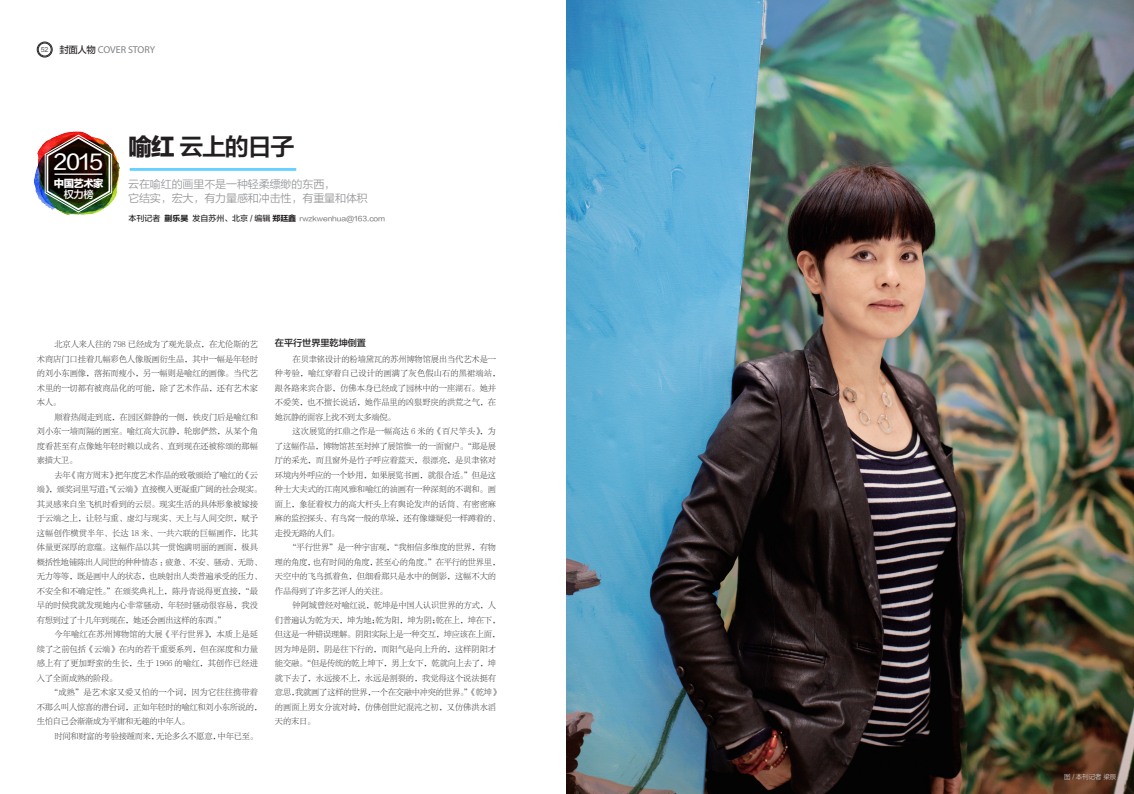
<style>
.page{position:relative;width:1134px;height:794px;background:#fff}
.page>*{position:absolute;margin:0;border:0;box-sizing:border-box;transform-origin:0 0}
.常规大标{font:24px "FZLTZCHK NFRB GBK1 0";letter-spacing:-.05em;color:#231f20}
.常规大标-2{font:20.6px "FZLTZHUNHK NFRB GBK1 0";color:#fff;scale:1.04 1}
.导语{font:11px "FZLTXIHK NFRB GBK1 0";letter-spacing:-.01em;color:#95979a}
.常规大标-3{font:10.4px "FZLTTHK NFRB GBK1 0";letter-spacing:-.05em;color:#fff}
.常规大标-4{font:10.4px "FZLTZHK NFRB GBK1 0";color:#fff}
.t1{font:10px "Myriad Pro";letter-spacing:-.005em;color:#808285}
.OK-内文小标{font:9.2px "FZLTZHK NFRB GBK1 0";letter-spacing:-.01em;color:#231f20}
.OK-内文{font:8.2px/14.5px "FZLTKSK GBK1 0";color:#231f20}
.OK-内文-2{font:8.2px/14.5px "FZLTKSK GBK1 0";letter-spacing:-.02em;color:#231f20}
.OK-作者{font:6.9px "FZLTHK NFRB GBK1 0";letter-spacing:-.01em;color:#6c6d70;scale:1.07 1}
.OK-图片说明{font:6.5px "FZLTXIHK NFRB GBK1 0";letter-spacing:-.01em;color:#d1d2d4}
.s1{font-family:"Arial";font-size:7px;color:#57585a}
.s2{font-family:"FZLTZHUNHK NFRB GBK1 0";font-size:9.5px;color:#231f20}
.s3{font-family:"FZLTTHK NFRB GBK1 0"}
.s4{font-family:"FZLTZHUNHK GBK1 0";font-size:7.8px;color:#231f20}
.s5{font-family:"FZLTDHK GBK1 0";font-size:7.8px;color:#231f20}
.s6{font-family:"FZLTDHK NFRB GBK1 0";font-size:7.8px;color:#231f20}
</style>
<div class="page">
<div style="left:37px;top:42px;width:16px;height:15px;border:1px solid #231f20;border-radius:50%"></div>
<div style="left:38px;top:43px;width:13px;height:13px;border:1px solid #231f20;border-radius:50%"></div>
<img style="left:567px;top:0;width:567px;height:794px">
<img style="left:33px;top:131px;width:87px;height:84px">
<img style="left:44px;top:134px;width:68px;height:79px">
<hr style="left:55px;top:173px;width:47px;height:2px;background:#fff">
<hr style="left:130px;top:168px;width:166px;height:3px;background:#66d1ff">
<p class="t1" style="left:41px;top:44px;width:116px"><span class="s1">52</span> <span class="s2">封面人物</span> COVER STORY</p>
<p class="常规大标-2" style="left:54px;top:150px;width:49px">2015</p>
<p class="常规大标-3" style="left:54px;top:178px;width:51px">中国艺术家</p>
<p class="常规大标-4" style="left:64px;top:189px;width:32px">权力榜</p>
<p class="常规大标" style="left:128px;top:134px;width:168px"><span class="s3">喻红</span> 云上的日子</p>
<p class="导语" style="left:128px;top:178px;width:209px">云在喻红的画里不是一种轻柔缥缈的东西，</p>
<p class="导语" style="left:128px;top:192px;width:241px">它结实，宏大，有力量感和冲击性，有重量和体积</p>
<p class="OK-作者" style="left:129px;top:215px;width:241px"><span class="s4">本刊记者</span> <span class="s5">蒯乐昊</span> <span class="s4">发自苏州、北京 / 编辑</span> <span class="s6">郑廷鑫</span> rwzkwenhua@163.com</p>
<p class="OK-内文" style="left:37px;top:337px;width:223px;text-align:justify;text-indent:18px">北京人来人往的 798 已经成为了观光景点，在尤伦斯的艺术商店门口挂着几幅彩色人像版画衍生品，其中一幅是年轻时的刘小东画像，落拓而瘦小，另一幅则是喻红的画像。当代艺术里的一切都有被商品化的可能，除了艺术作品，还有艺术家本人。</p>
<p class="OK-内文" style="left:37px;top:410px;width:223px;text-align:justify;text-indent:18px">顺着热闹走到底，在园区僻静的一侧，铁皮门后是喻红和刘小东一墙而隔的画室。喻红高大沉静，轮廓俨然，从某个角度看甚至有点像她年轻时赖以成名、直到现在还被称颂的那幅素描大卫。</p>
<p class="OK-内文" style="left:37px;top:468px;width:227px;text-indent:18px">去年《南方周末》把年度艺术作品的致敬颁给了喻红的《云端》，颁奖词里写道：“《云端》直接楔入更凝重广阔的社会现实。其灵感来自坐飞机时看到的云层。现实生活的具体形象被嫁接于云端之上，让轻与重、虚幻与现实、天上与人间交织，赋予这幅创作横贯半年、长达 18 米、一共六联的巨幅画作，比其体量更深厚的意蕴。这幅作品以其一贯饱满明丽的画面，极具概括性地铺陈出人间世的种种情态：疲惫、不安、骚动、无助、无力等等，既是画中人的状态，也映射出人类普遍承受的压力、不安全和不确定性。”在颁奖典礼上，陈丹青说得更直接，“最早的时候我就发现她内心非常骚动，年轻时骚动很容易，我没有想到过了十几年到现在，她还会画出这样的东西。”</p>
<p class="OK-内文" style="left:37px;top:627px;width:223px;text-align:justify;text-indent:18px">今年喻红在苏州博物馆的大展《平行世界》，本质上是延续了之前包括《云端》在内的若干重要系列，但在深度和力量感上有了更加野蛮的生长，生于 1966 的喻红，其创作已经进入了全面成熟的阶段。</p>
<p class="OK-内文-2" style="left:37px;top:685px;width:227px;text-indent:13px">“成熟”是艺术家又爱又怕的一个词，因为它往往携带着不那么叫人惊喜的潜台词，正如年轻时的喻红和刘小东所说的，生怕自己会渐渐成为平庸和无趣的中年人。</p>
<p class="OK-内文-2" style="left:54px;top:729px;width:205px">时间和财富的考验接踵而来，无论多么不愿意，中年已至。</p>
<p class="OK-内文小标" style="left:275px;top:338px;width:93px">在平行世界里乾坤倒置</p>
<p class="OK-内文" style="left:275px;top:352px;width:227px;text-indent:18px">在贝聿铭设计的粉墙黛瓦的苏州博物馆展出当代艺术是一种考验，喻红穿着自己设计的画满了灰色假山石的黑裙端站，跟各路来宾合影，仿佛本身已经成了园林中的一座湖石。她并不爱笑，也不擅长说话，她作品里的凶狠野戾的洪荒之气，在她沉静的面容上找不到太多端倪。</p>
<p class="OK-内文" style="left:275px;top:424px;width:227px;text-indent:18px">这次展览的扛鼎之作是一幅高达 6 米的《百尺竿头》，为了这幅作品，博物馆甚至封掉了展馆惟一的一面窗户。“那是展厅的采光，而且窗外是竹子呼应着蓝天，很漂亮，是贝聿铭对环境内外呼应的一个妙用，如果展览书画，就很合适。”但是这种士大夫式的江南风雅和喻红的油画有一种深刻的不调和。画面上，象征着权力的高大杆头上有舆论发声的话筒、有密密麻麻的监控探头、有鸟窝一般的草垛，还有像嫌疑犯一样蹲着的、走投无路的人们。</p>
<p class="OK-内文" style="left:275px;top:540px;width:227px;text-indent:13px">“平行世界”是一种宇宙观，“我相信多维度的世界，有物理的角度，也有时间的角度，甚至心的角度。”在平行的世界里，天空中的飞鸟抓着鱼，但细看那只是水中的倒影，这幅不大的作品得到了许多艺评人的关注。</p>
<p class="OK-内文" style="left:275px;top:598px;width:227px;text-indent:18px">钟阿城曾经对喻红说，乾坤是中国人认识世界的方式，人们普遍认为乾为天，坤为地；乾为阳，坤为阴；乾在上，坤在下，但这是一种错误理解。阴阳实际上是一种交互，坤应该在上面，因为坤是阴，阴是往下行的，而阳气是向上升的，这样阴阳才能交融。“但是传统的乾上坤下，男上女下，乾就向上去了，坤就下去了，永远接不上，永远是割裂的，我觉得这个说法挺有意思，我就画了这样的世界，一个在交融中冲突的世界。”《乾坤》的画面上男女分流对峙，仿佛创世纪混沌之初，又仿佛洪水滔天的末日。</p>
<p class="OK-图片说明" style="left:1064px;top:773px;width:53px">图 / 本刊记者 梁辰</p>
</div>
